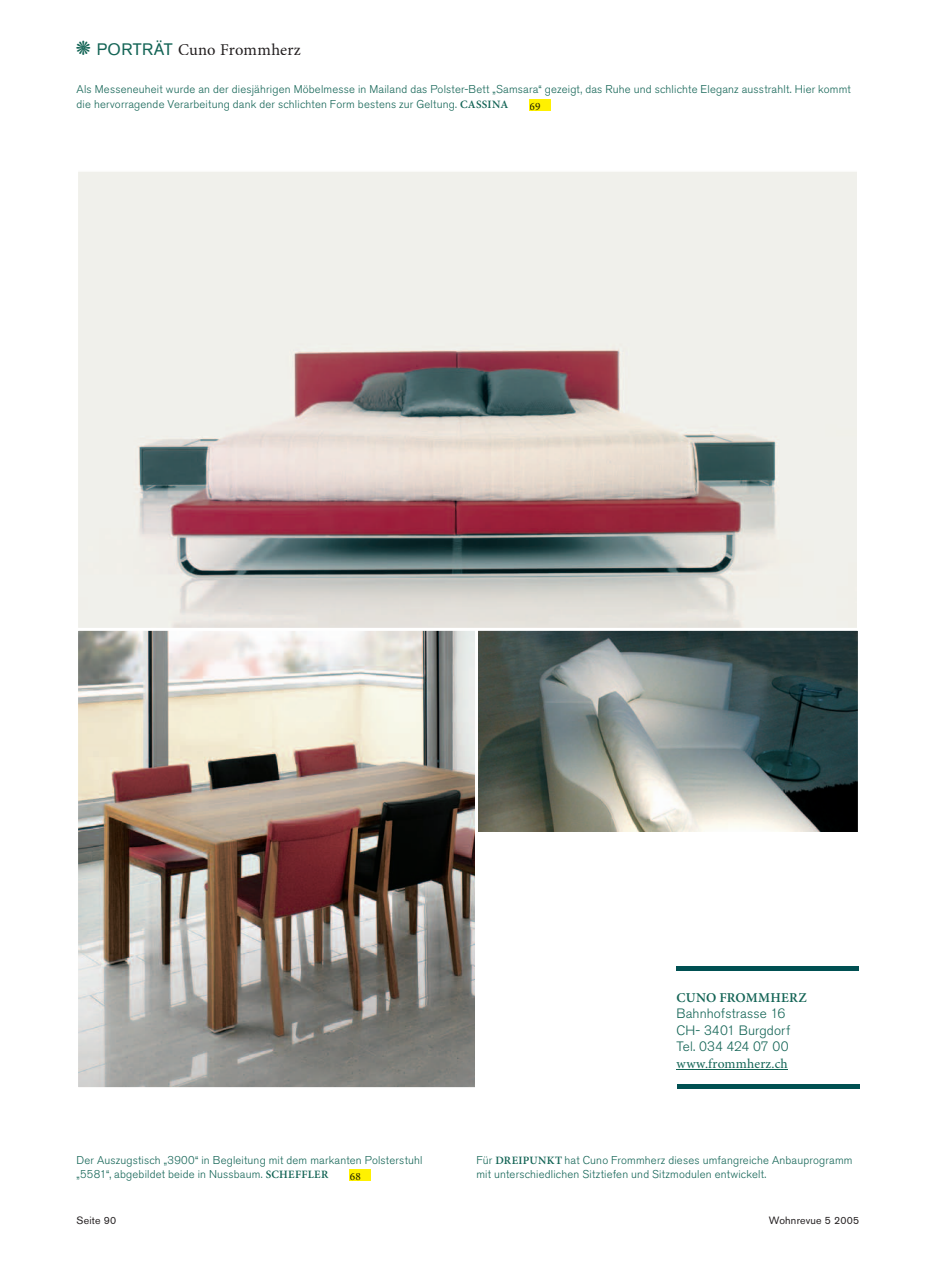
<style>
.page{position:relative;width:936px;height:1263px;background:#fff}
.page>*{position:absolute;margin:0;border:0;box-sizing:border-box;transform-origin:0 0}
.t1{font:16.5px "Minion Pro";letter-spacing:.005em;color:#231f20}
.t2{font:300 13.5px/16.5px "Akzidenz Grotesk BE";letter-spacing:.01em;color:#136455}
.t3{font:13.5px "Minion Pro";letter-spacing:.015em;color:#136455}
.t4{font:600 13.5px "Minion Pro";letter-spacing:.02em;color:#136455}
.t5{font:300 11.25px/14.2px "Akzidenz Grotesk BE";letter-spacing:.015em;color:#136455}
.t6{font:11.25px "Minion Pro";color:#191a00}
.t7{font:10.5px "Akzidenz Grotesk BE";letter-spacing:.02em;color:#231f20}
.s1{font-family:"Akzidenz Grotesk BE";color:#136455}
.s2{font-family:"Minion Pro";font-weight:600}
</style>
<div class="page">
<div style="left:676px;top:966px;width:183px;height:5px;background:#005052"></div>
<hr style="left:676px;top:1069px;width:111px;height:1px;background:#136455">
<div style="left:676px;top:1084px;width:183px;height:5px;background:#005052"></div>
<img style="left:78px;top:630px;width:397px;height:458px">
<svg style="left:478px;top:630px;width:380px;height:202px;background:#6b7672"></svg>
<svg style="left:78px;top:172px;width:779px;height:456px;background:#d4cdca"></svg>
<div style="left:529px;top:99px;width:22px;height:12px;background:#fff101"></div>
<div style="left:349px;top:1169px;width:22px;height:12px;background:#fff101"></div>
<h1 class="t1" style="left:97px;top:40px;width:205px"><span class="s1">PORTRÄT</span> Cuno Frommherz</h1>
<p class="t5" style="left:77px;top:83px;width:775px">Als Messeneuheit wurde an der diesjährigen Möbelmesse in Mailand das Polster-Bett „Samsara“ gezeigt, das Ruhe und schlichte Eleganz ausstrahlt. Hier kommt die hervorragende Verarbeitung dank der schlichten Form bestens zur Geltung. <span class="s2">CASSINA</span></p>
<p class="t6" style="left:529px;top:100px;width:12px">69</p>
<p class="t5" style="left:77px;top:1153px;width:347px">Der Auszugstisch „3900“ in Begleitung mit dem markanten Polsterstuhl „5581“, abgebildet beide in Nussbaum. <span class="s2">SCHEFFLER</span></p>
<p class="t6" style="left:349px;top:1170px;width:13px">68</p>
<p class="t4" style="left:676px;top:989px;width:132px">CUNO FROMMHERZ</p>
<p class="t2" style="left:676px;top:1006px;width:115px">Bahnhofstrasse 16<br>CH- 3401 Burgdorf<br>Tel. 034 424 07 00</p>
<p class="t3" style="left:676px;top:1055px;width:113px">www.frommherz.ch</p>
<p class="t5" style="left:476px;top:1153px;width:377px">Für <span class="s2">DREIPUNKT</span> hat Cuno Frommherz dieses umfangreiche Anbauprogramm mit unterschiedlichen Sitztiefen und Sitzmodulen entwickelt.</p>
<p class="t7" style="left:77px;top:1214px;width:41px">Seite 90</p>
<p class="t7" style="left:768px;top:1214px;width:92px">Wohnrevue 5 2005</p>
</div>
